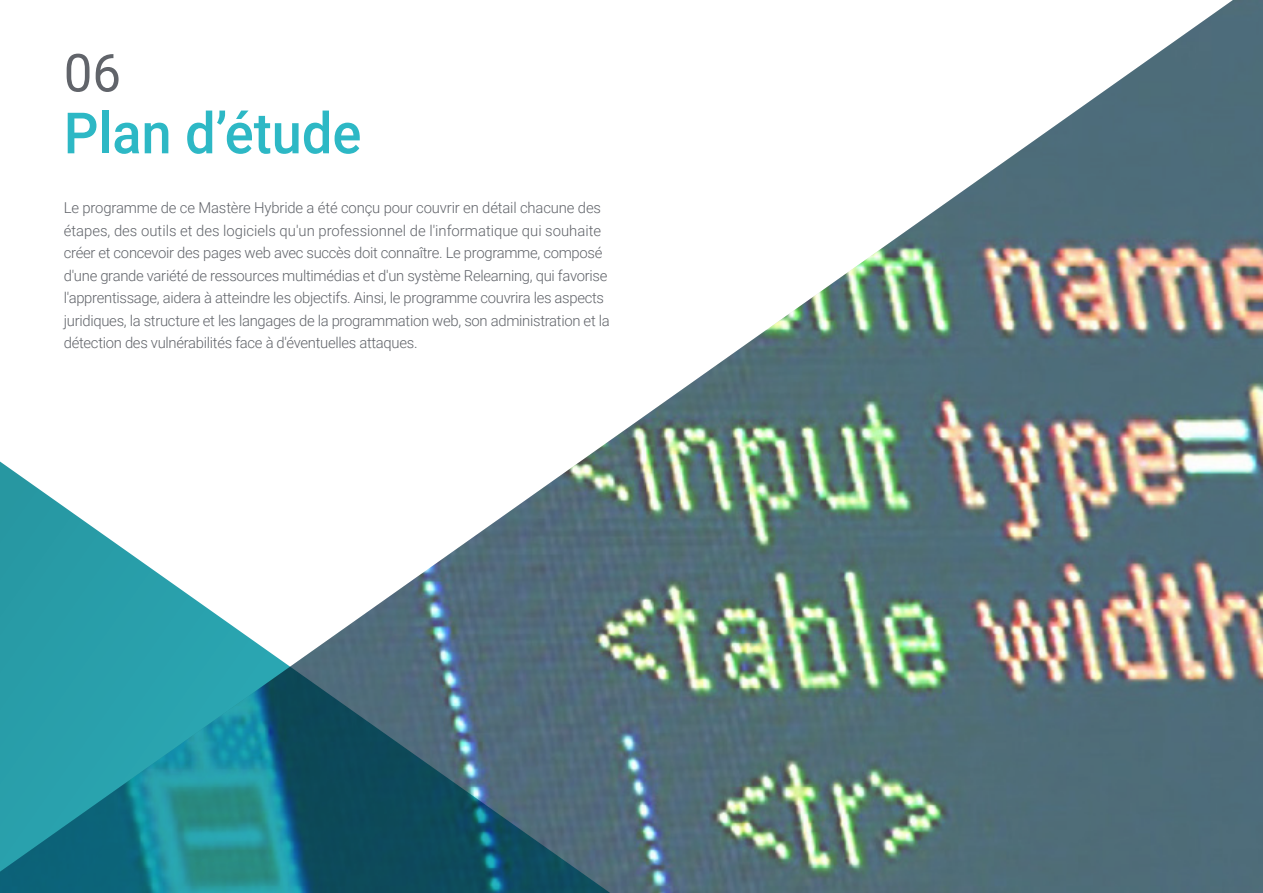
<style>
.page{position:relative;width:1263px;height:893px;background:#fff}
.page>*{position:absolute;margin:0;border:0;box-sizing:border-box;transform-origin:0 0}
.t1{font:500 57px "Roboto";color:#2db8c5;scale:.95 1}
.t2{font:52.5px "Roboto";color:#61646a}
.t3{font:300 15px/22.5px "Roboto";letter-spacing:-.02em;color:#61646a}
</style>
<div class="page">
<img style="left:602px;top:0;width:661px;height:893px">
<svg style="left:0;top:446px;width:640px;height:447px"></svg>
<h2 class="t2" style="left:64px;top:36px;width:59px">06</h2>
<h1 class="t1" style="left:64px;top:93px;width:315px">Plan d’étude</h1>
<p class="t3" style="left:64px;top:196px;width:547px">Le programme de ce Mastère Hybride a été conçu pour couvrir en détail chacune des étapes, des outils et des logiciels qu'un professionnel de l'informatique qui souhaite créer et concevoir des pages web avec succès doit connaître. Le programme, composé d'une grande variété de ressources multimédias et d'un système Relearning, qui favorise l'apprentissage, aidera à atteindre les objectifs. Ainsi, le programme couvrira les aspects juridiques, la structure et les langages de la programmation web, son administration et la détection des vulnérabilités face à d'éventuelles attaques.</p>
</div>
